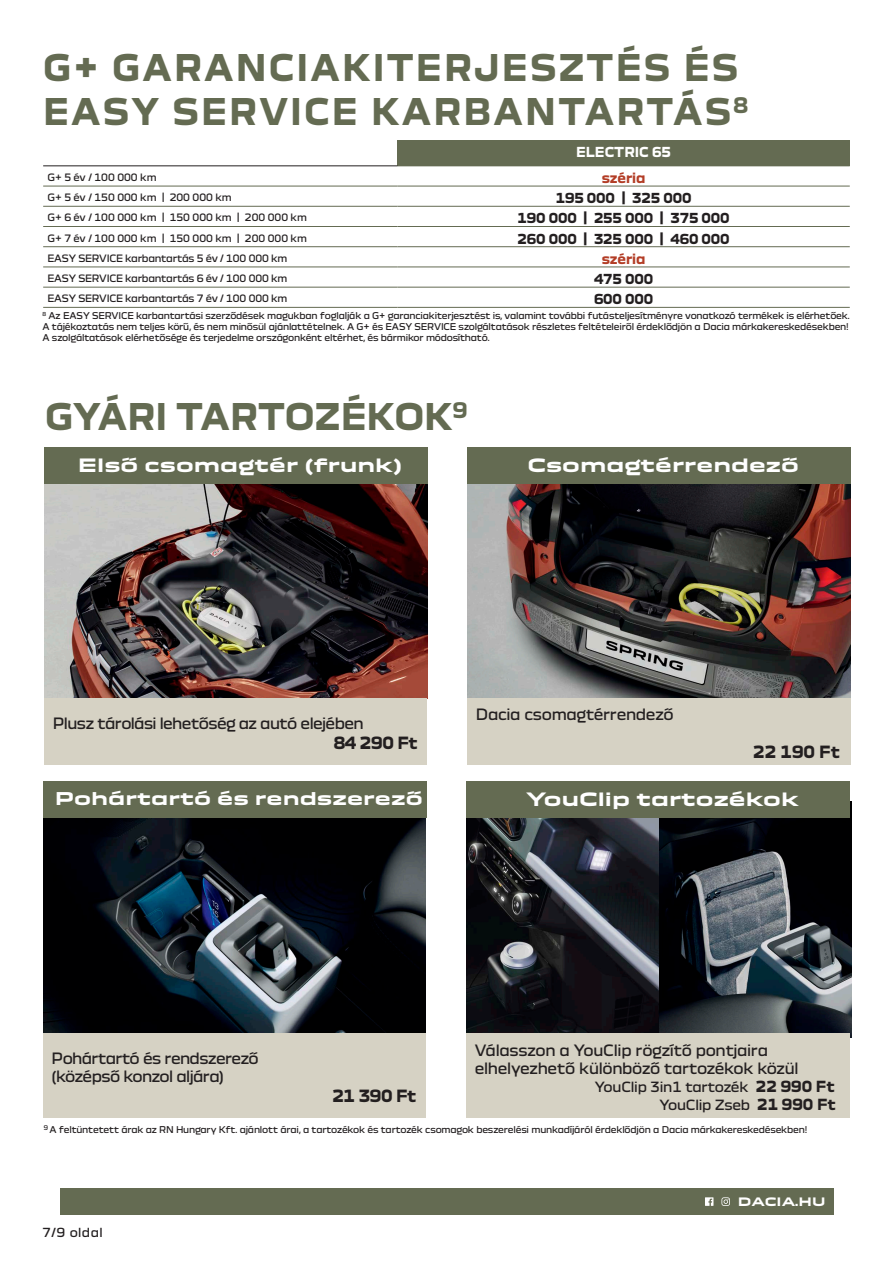
<style>
.page{position:relative;width:893px;height:1263px;background:#fff}
.page>*{position:absolute;margin:0;border:0;box-sizing:border-box;transform-origin:0 0}
.povinne_ruceni{font:700 36px/43.2px "Dacia Block";letter-spacing:.06em;color:#646b52}
.povinne_ruceni-2{font:700 36px "Dacia Block";color:#646b52}
.Titre-fd-bleu{font:700 18px "Dacia Block Extended";color:#fff}
.Titre-fd-bleu-2{font:700 17.25px "Dacia Block Extended";color:#fff}
.t1{font:700 16.5px "Dacia Block";letter-spacing:-.02em;color:#231f20}
.t2{font:15px/18px "Dacia Block";letter-spacing:-.025em;color:#231f20}
.t3{font:700 13.5px "Dacia Block";letter-spacing:-.01em;color:#231f20}
.t4{font:13.5px "Dacia Block";letter-spacing:-.02em;color:#231f20}
.t5{font:700 13.5px "Dacia Block";letter-spacing:-.01em;color:#b33d26}
.t6{font:700 13.5px "Dacia Block";color:#fff}
.t7{font:12px "Dacia Block";letter-spacing:.035em;color:#231f20}
.t8{font:700 11.4px "Dacia Block Extended";letter-spacing:-.005em;color:#fff}
.t9{font:9.75px "Dacia Block";letter-spacing:-.01em;color:#231f20}
.t10{font:9px/10.8px "Dacia Block";letter-spacing:-.02em;color:#231f20;text-align:justify}
.s1{font-weight:700;font-size:15px}
</style>
<div class="page">
<div style="left:60px;top:1188px;width:773px;height:27px;background:#646b52"></div>
<svg style="left:705px;top:1197px;width:8px;height:9px"></svg>
<svg style="left:721px;top:1197px;width:9px;height:9px"></svg>
<img style="left:468px;top:483px;width:382px;height:215px">
<img style="left:467px;top:818px;width:192px;height:215px">
<img style="left:659px;top:801px;width:193px;height:236px">
<img style="left:44px;top:483px;width:383px;height:215px">
<img style="left:43px;top:818px;width:383px;height:215px">
<div style="left:44px;top:447px;width:383px;height:36px;background:#646b52"></div>
<div style="left:43px;top:782px;width:383px;height:36px;background:#646b52"></div>
<div style="left:467px;top:447px;width:383px;height:36px;background:#646b52"></div>
<div style="left:466px;top:782px;width:384px;height:36px;background:#646b52"></div>
<div style="left:44px;top:698px;width:383px;height:67px;background:#d6d2c4"></div>
<div style="left:43px;top:1033px;width:383px;height:84px;background:#d6d2c4"></div>
<div style="left:467px;top:698px;width:384px;height:67px;background:#d6d2c4"></div>
<div style="left:466px;top:1033px;width:384px;height:84px;background:#d6d2c4"></div>
<div style="left:397px;top:140px;width:453px;height:26px;background:#646b52"></div>
<hr style="left:43px;top:186px;width:354px;height:1px;background:#646b52">
<hr style="left:397px;top:186px;width:453px;height:1px;background:#646b52">
<hr style="left:43px;top:206px;width:354px;height:1px;background:#646b52">
<hr style="left:397px;top:206px;width:453px;height:1px;background:#646b52">
<hr style="left:43px;top:226px;width:354px;height:1px;background:#646b52">
<hr style="left:397px;top:226px;width:453px;height:1px;background:#646b52">
<hr style="left:43px;top:246px;width:354px;height:1px;background:#646b52">
<hr style="left:397px;top:246px;width:453px;height:1px;background:#646b52">
<hr style="left:43px;top:267px;width:354px;height:1px;background:#646b52">
<hr style="left:397px;top:267px;width:453px;height:1px;background:#646b52">
<hr style="left:43px;top:287px;width:354px;height:1px;background:#646b52">
<hr style="left:397px;top:287px;width:453px;height:1px;background:#646b52">
<hr style="left:43px;top:307px;width:354px;height:1px;background:#646b52">
<hr style="left:397px;top:307px;width:453px;height:1px;background:#646b52">
<hr style="left:43px;top:165px;width:354px;height:1px;background:#231f20">
<p class="povinne_ruceni" style="left:43px;top:47px;width:707px">G+ GARANCIAKITERJESZTÉS ÉS<br>EASY SERVICE KARBANTARTÁS<sup>8</sup></p>
<p class="t6" style="left:576px;top:145px;width:96px">ELECTRIC 65</p>
<p class="t9" style="left:47px;top:169px;width:111px">G+ 5 év / 100 000 km</p>
<p class="t5" style="left:602px;top:170px;width:45px">széria</p>
<p class="t9" style="left:47px;top:190px;width:186px">G+ 5 év / 150 000 km | 200 000 km</p>
<p class="t3" style="left:556px;top:191px;width:137px">195 000 | 325 000</p>
<p class="t9" style="left:47px;top:210px;width:261px">G+ 6 év / 100 000 km | 150 000 km | 200 000 km</p>
<p class="t3" style="left:518px;top:211px;width:214px">190 000 | 255 000 | 375 000</p>
<p class="t9" style="left:47px;top:230px;width:261px">G+ 7 év / 100 000 km | 150 000 km | 200 000 km</p>
<p class="t3" style="left:518px;top:231px;width:214px">260 000 | 325 000 | 460 000</p>
<p class="t9" style="left:47px;top:250px;width:242px">EASY SERVICE karbantartás 5 év / 100 000 km</p>
<p class="t5" style="left:602px;top:251px;width:45px">széria</p>
<p class="t9" style="left:47px;top:271px;width:242px">EASY SERVICE karbantartás 6 év / 100 000 km</p>
<p class="t3" style="left:594px;top:271px;width:61px">475 000</p>
<p class="t9" style="left:47px;top:291px;width:242px">EASY SERVICE karbantartás 7 év / 100 000 km</p>
<p class="t3" style="left:594px;top:292px;width:61px">600 000</p>
<p class="t10" style="left:43px;top:310px;width:809px"><sup>8</sup> Az EASY SERVICE karbantartási szerződések magukban foglalják a G+ garanciakiterjesztést is, valamint további futásteljesítményre vonatkozó termékek is elérhetőek.<br>A tájékoztatás nem teljes körű, és nem minősül ajánlattételnek. A G+ és EASY SERVICE szolgáltatások részletes feltételeiről érdeklődjön a Dacia márkakereskedésekben!<br>A szolgáltatások elérhetősége és terjedelme országonként eltérhet, és bármikor módosítható.</p>
<p class="povinne_ruceni-2" style="left:45px;top:397px;width:424px">GYÁRI TARTOZÉKOK<sup>9</sup></p>
<p class="Titre-fd-bleu" style="left:78px;top:455px;width:326px">Első csomagtér (frunk)</p>
<p class="Titre-fd-bleu" style="left:527px;top:455px;width:273px">Csomagtérrendező</p>
<p class="t2" style="left:53px;top:715px;width:312px">Plusz tárolási lehetőség az autó elejében</p>
<p class="t1" style="left:334px;top:734px;width:86px">84 290 Ft</p>
<p class="Titre-fd-bleu-2" style="left:55px;top:789px;width:369px">Pohártartó és rendszerező</p>
<p class="t2" style="left:476px;top:706px;width:199px">Dacia csomagtérrendező</p>
<p class="t1" style="left:753px;top:743px;width:88px">22 190 Ft</p>
<p class="Titre-fd-bleu" style="left:526px;top:789px;width:275px">YouClip tartozékok</p>
<p class="t2" style="left:52px;top:1050px;width:209px">Pohártartó és rendszerező (középső konzol aljára)</p>
<p class="t1" style="left:332px;top:1086px;width:86px">21 390 Ft</p>
<p class="t2" style="left:475px;top:1041px;width:325px">Válasszon a YouClip rögzítő pontjaira elhelyezhető különböző tartozékok közül</p>
<p class="t4" style="left:595px;top:1076px;width:241px">YouClip 3in1 tartozék <span class="s1">22 990 Ft</span></p>
<p class="t4" style="left:659px;top:1094px;width:178px">YouClip Zseb <span class="s1">21 990 Ft</span></p>
<p class="t10" style="left:44px;top:1125px;width:765px"><sup>9</sup> A feltüntetett árak az RN Hungary Kft. ajánlott árai, a tartozékok és tartozék csomagok beszerelési munkadíjáról érdeklődjön a Dacia márkakereskedésekben!</p>
<h3 class="t7" style="left:43px;top:1223px;width:62px">7/9 oldal</h3>
<p class="t8" style="left:738px;top:1195px;width:89px">DACIA.HU</p>
</div>
